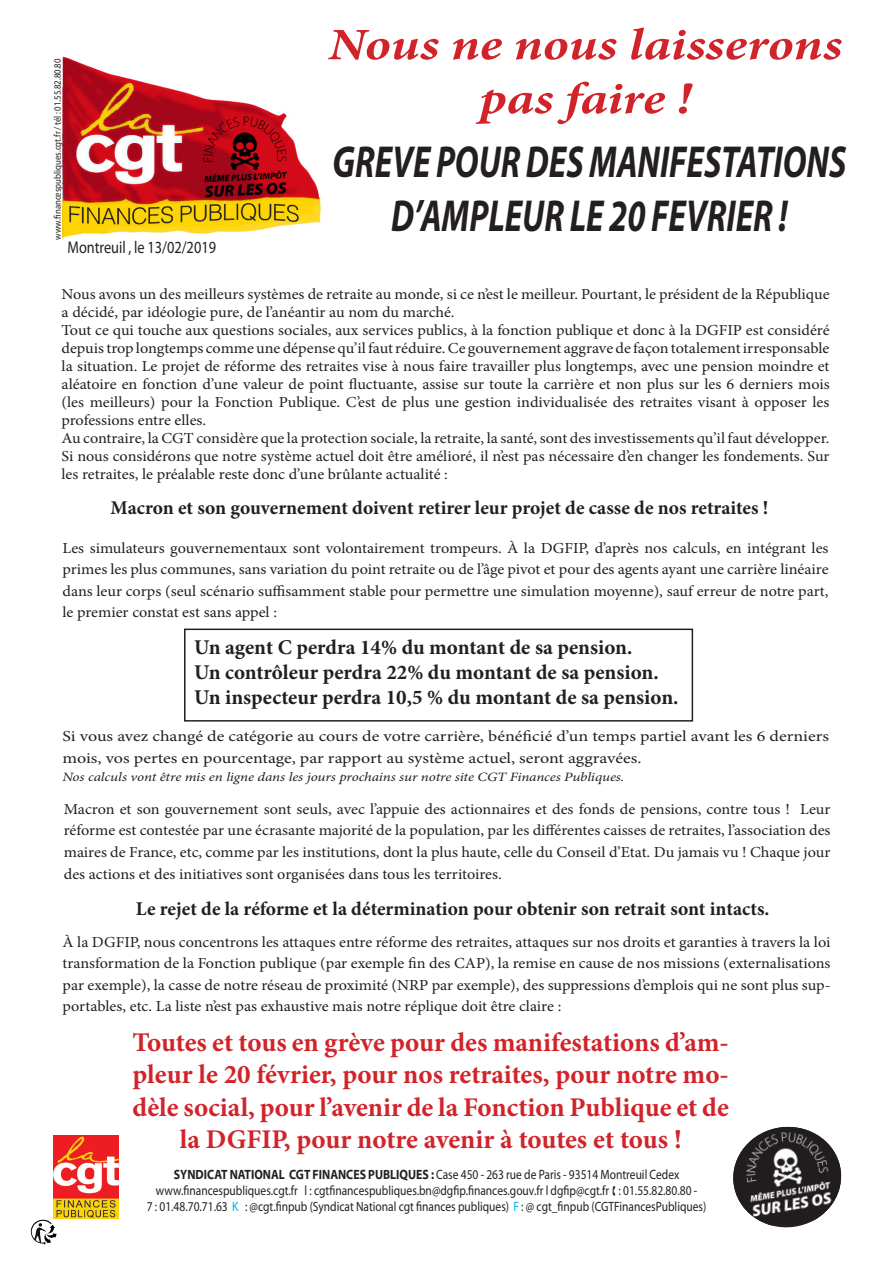
<style>
.page{position:relative;width:893px;height:1263px;background:#fff}
.page>*{position:absolute;margin:0;border:0;box-sizing:border-box;transform-origin:0 0}
.puces_noire_copie_2{font:italic 700 45px/54px "Myriad Pro";color:#231f20;text-align:center;scale:.75 1}
.t1{font:italic 700 45px/54px "Minion Pro";letter-spacing:-.005em;color:#d1232a;text-align:center;scale:1.18 1}
.t2{font:700 27px/32.4px "Minion Pro";color:#d1232a;text-align:center}
.t3{font:700 21px "Minion Pro";color:#231f20}
.t4{font:700 19.5px "Minion Pro";color:#231f20}
.puces_noire_copie_2-2{font:17.1px "Myriad Pro";color:#231f20;scale:.84 1}
.t5{font:15.3px/21.6px "Minion Pro";color:#231f20;text-align:justify;scale:1.06 1}
.t6{font:15.3px/21.6px "Minion Pro";color:#231f20;scale:1.18 1}
.puces_noire_copie_2-3{font:13.5px/16.2px "Myriad Pro";color:#231f20;text-align:center;scale:.85 1}
.t7{font:italic 12.75px "Minion Pro";letter-spacing:-.01em;color:#231f20;scale:1.18 1}
.puces_noire_copie_2-4{font:9.75px "Myriad Pro";color:#231f20;scale:.9 1}
.s1{font-family:"Myriad Web Pro";font-weight:700}
.s2{color:#00aeef}
</style>
<div class="page">
<img style="left:63px;top:56px;width:258px;height:182px">
<img style="left:31px;top:1219px;width:26px;height:26px">
<img style="left:54px;top:1135px;width:64px;height:84px">
<svg style="left:770px;top:1126px;width:32px;height:102px"></svg>
<img style="left:733px;top:1127px;width:109px;height:98px">
<div style="left:184px;top:628px;width:509px;height:94px;border:2px solid #231f20"></div>
<p class="puces_noire_copie_2-4" style="left:52px;top:240px;width:203px;rotate:-90deg">www.financespubliques.cgt.fr / tél : 01.55.82.80.80</p>
<p class="puces_noire_copie_2-2" style="left:67px;top:236px;width:178px">Montreuil , le 13/02/2019</p>
<p class="t1" style="left:328px;top:17px;width:437px">Nous ne nous laisserons pas faire !</p>
<p class="puces_noire_copie_2" style="left:333px;top:134px;width:686px">GREVE POUR DES MANIFESTATIONS<br>D’AMPLEUR LE 20 FEVRIER !</p>
<p class="t5" style="left:62px;top:285px;width:726px;line-height:18px">Nous avons un des meilleurs systèmes de retraite au monde, si ce n’est le meilleur. Pourtant, le président de la République a décidé, par idéologie pure, de l’anéantir au nom du marché.</p>
<p class="t5" style="left:62px;top:321px;width:726px;line-height:18px">Tout ce qui touche aux questions sociales, aux services publics, à la fonction publique et donc à la DGFIP est considéré depuis trop longtemps comme une dépense qu’il faut réduire. Ce gouvernement aggrave de façon totalement irresponsable la situation. Le projet de réforme des retraites vise à nous faire travailler plus longtemps, avec une pension moindre et aléatoire en fonction d’une valeur de point fluctuante, assise sur toute la carrière et non plus sur les 6 derniers mois (les meilleurs) pour la Fonction Publique. C’est de plus une gestion individualisée des retraites visant à opposer les professions entre elles.</p>
<p class="t5" style="left:62px;top:429px;width:726px;line-height:18px">Au contraire, la CGT considère que la protection sociale, la retraite, la santé, sont des investissements qu’il faut développer.<br>Si nous considérons que notre système actuel doit être amélioré, il n’est pas nécessaire d’en changer les fondements. Sur les retraites, le préalable reste donc d’une brûlante actualité :</p>
<p class="t4" style="left:111px;top:494px;width:659px">Macron et son gouvernement doivent retirer leur projet de casse de nos retraites !</p>
<p class="t5" style="left:63px;top:537px;width:724px">Les simulateurs gouvernementaux sont volontairement trompeurs. À la DGFIP, d’après nos calculs, en intégrant les primes les plus communes, sans variation du point retraite ou de l’âge pivot et pour des agents ayant une carrière linéaire dans leur corps (seul scénario suffisamment stable pour permettre une simulation moyenne), sauf erreur de notre part, le premier constat est sans appel :</p>
<p class="t3" style="left:194px;top:632px;width:440px">Un agent C perdra 14% du montant de sa pension.</p>
<p class="t3" style="left:194px;top:657px;width:466px">Un contrôleur perdra 22% du montant de sa pension.</p>
<p class="t3" style="left:194px;top:683px;width:486px">Un inspecteur perdra 10,5 % du montant de sa pension.</p>
<p class="t6" style="left:63px;top:725px;width:651px">Si vous avez changé de catégorie au cours de votre carrière, bénéficié d’un temps partiel avant les 6 derniers mois, vos pertes en pourcentage, par rapport au système actuel, seront aggravées.</p>
<p class="t7" style="left:63px;top:768px;width:478px">Nos calculs vont être mis en ligne dans les jours prochains sur notre site CGT Finances Publiques.</p>
<p class="t5" style="left:64px;top:798px;width:725px">Macron et son gouvernement sont seuls, avec l’appuie des actionnaires et des fonds de pensions, contre tous ! Leur réforme est contestée par une écrasante majorité de la population, par les différentes caisses de retraites, l’association des maires de France, etc, comme par les institutions, dont la plus haute, celle du Conseil d’Etat. Du jamais vu ! Chaque jour des actions et des initiatives sont organisées dans tous les territoires.</p>
<p class="t4" style="left:136px;top:895px;width:635px">Le rejet de la réforme et la détermination pour obtenir son retrait sont intacts.</p>
<p class="t5" style="left:63px;top:931px;width:726px">À la DGFIP, nous concentrons les attaques entre réforme des retraites, attaques sur nos droits et garanties à travers la loi transformation de la Fonction publique (par exemple fin des CAP), la remise en cause de nos missions (externalisations par exemple), la casse de notre réseau de proximité (NRP par exemple), des suppressions d’emplois qui ne sont plus sup&shy;portables, etc. La liste n’est pas exhaustive mais notre réplique doit être claire :</p>
<p class="t2" style="left:133px;top:1026px;width:598px">Toutes et tous en grève pour des manifestations d’am&shy;pleur le 20 février, pour nos retraites, pour notre mo&shy;dèle social, pour l’avenir de la Fonction Publique et de la DGFIP, pour notre avenir à toutes et tous !</p>
<p class="puces_noire_copie_2-3" style="left:174px;top:1166px;width:596px"><span class="s1">SYNDICAT NATIONAL CGT FINANCES PUBLIQUES :</span> Case 450 - 263 rue de Paris - 93514 Montreuil Cedex</p>
<p class="puces_noire_copie_2-3" style="left:147px;top:1182px;width:660px">www.financespubliques.cgt.fr l : cgtfinancespubliques.bn@dgfip.finances.gouv.fr l dgfip@cgt.fr : 01.55.82.80.80 -<br>7 : 01.48.70.71.63 <span class="s2">K</span> : @cgt.finpub (Syndicat National cgt finances publiques) <span class="s2">F</span> : @ cgt_finpub (CGTFinancesPubliques)</p>
</div>
